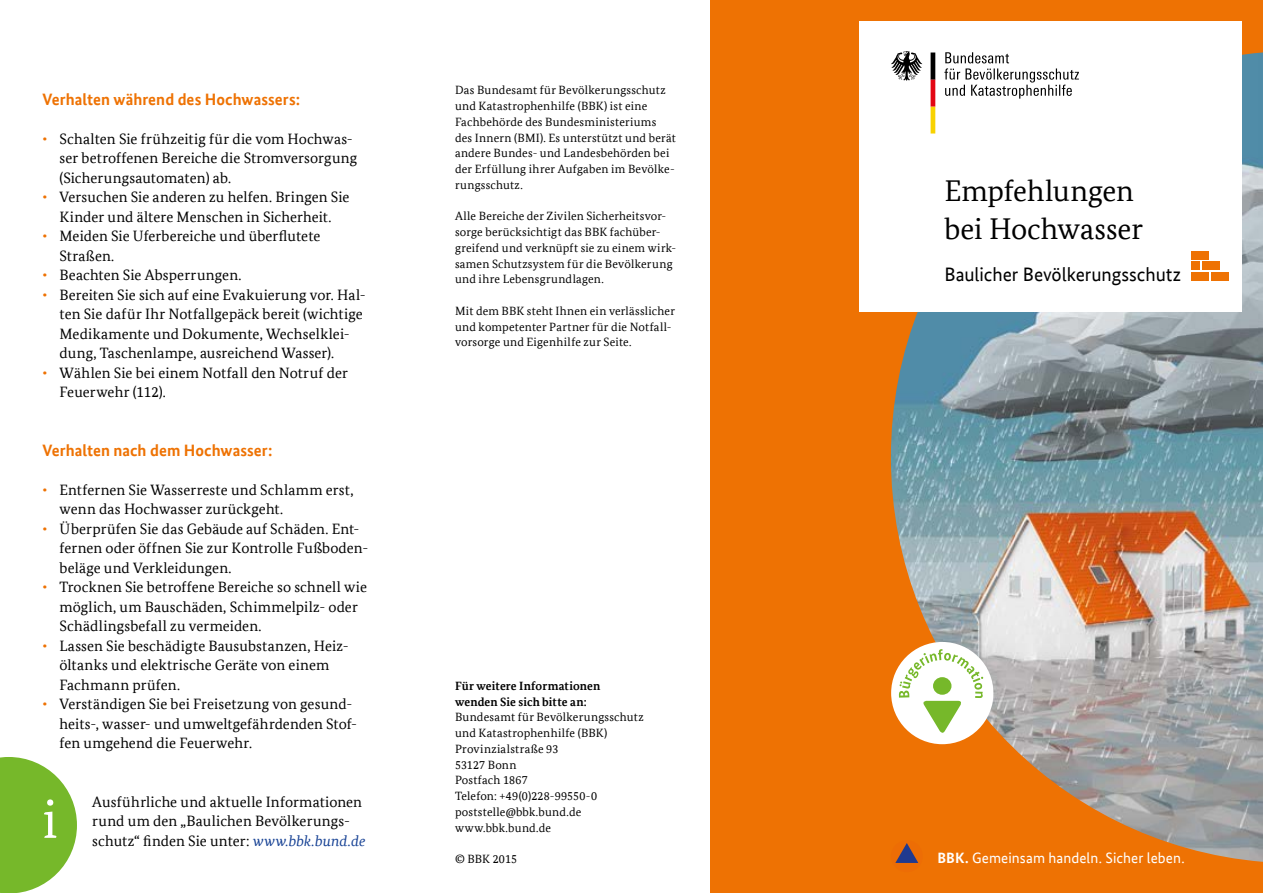
<style>
.page{position:relative;width:1263px;height:893px;background:#fff}
.page>*{position:absolute;margin:0;border:0;box-sizing:border-box;transform-origin:0 0}
.t1{font:54px "Bundes Serif Office";color:#fff}
.t2{font:30px/37.5px "Bundes Serif Office";letter-spacing:-.005em;color:#000}
.t3{font:19.5px "Bundes Sans Office";letter-spacing:-.005em;color:#000}
.t4{font:700 16.5px "Bundes Sans Office";letter-spacing:.005em;color:#ee7203}
.t5{font:15px/19.5px "Bundes Serif Office";letter-spacing:.005em;color:#000}
.t6{font:15px "Bundes Sans Office";letter-spacing:.005em;color:#fff}
.t7{font:12px/15.8px "Bundes Serif Office";letter-spacing:.015em;color:#000}
.t8{font:700 12px/15.8px "Bundes Serif Office";letter-spacing:.01em;color:#000}
.s1{color:#ee7203}
.s2{font-style:italic;color:#164194}
.s3{font-weight:700}
</style>
<div class="page">
<div style="left:710px;top:0;width:553px;height:893px;background:#ee7203"></div>
<img style="left:891px;top:52px;width:372px;height:810px">
<div style="left:859px;top:21px;width:383px;height:290px;background:#fff"></div>
<svg style="left:891px;top:51px;width:31px;height:30px"></svg>
<svg style="left:930px;top:53px;width:5px;height:81px"></svg>
<svg style="left:944px;top:52px;width:135px;height:47px"></svg>
<div style="left:891px;top:642px;width:102px;height:102px;background:#fff;border-radius:50%"></div>
<svg style="left:899px;top:649px;width:84px;height:86px"></svg>
<div style="left:891px;top:840px;width:32px;height:32px;background:#ed6d05;border-radius:50%"></div>
<svg style="left:895px;top:843px;width:23px;height:20px"></svg>
<svg style="left:0;top:757px;width:77px;height:136px"></svg>
<div style="left:1211px;top:272px;width:17px;height:9px;background:#ee7203"></div>
<div style="left:1191px;top:272px;width:18px;height:9px;background:#ee7203"></div>
<div style="left:1202px;top:262px;width:17px;height:8px;background:#ee7203"></div>
<div style="left:1191px;top:262px;width:9px;height:8px;background:#ee7203"></div>
<div style="left:1191px;top:251px;width:18px;height:9px;background:#ee7203"></div>
<p class="t4" style="left:43px;top:89px;width:259px">Verhalten während des Hochwassers:</p>
<p class="t5" style="left:60px;top:129px;width:299px;text-indent:-17px"><span class="s1">•</span> Schalten Sie frühzeitig für die vom Hochwas&shy;ser betroffenen Bereiche die Stromversorgung (Sicherungsautomaten) ab.</p>
<p class="t5" style="left:43px;top:187px;width:308px;text-align:center"><span class="s1">•</span> Versuchen Sie anderen zu helfen. Bringen Sie<br>Kinder und ältere Menschen in Sicherheit.</p>
<p class="t5" style="left:60px;top:226px;width:263px;text-indent:-17px"><span class="s1">•</span> Meiden Sie Uferbereiche und überflutete<br>Straßen.</p>
<p class="t5" style="left:43px;top:265px;width:201px"><span class="s1">•</span> Beachten Sie Absperrungen.</p>
<p class="t5" style="left:60px;top:285px;width:308px;text-indent:-17px"><span class="s1">•</span> Bereiten Sie sich auf eine Evakuierung vor. Hal&shy;ten Sie dafür Ihr Notfallgepäck bereit (wichtige Medikamente und Dokumente, Wechselklei&shy;dung, Taschenlampe, ausreichend Wasser).</p>
<p class="t5" style="left:60px;top:363px;width:290px;text-indent:-17px"><span class="s1">•</span> Wählen Sie bei einem Notfall den Notruf der<br>Feuerwehr (112).</p>
<p class="t4" style="left:43px;top:440px;width:231px">Verhalten nach dem Hochwasser:</p>
<p class="t5" style="left:60px;top:480px;width:296px;text-indent:-17px"><span class="s1">•</span> Entfernen Sie Wasserreste und Schlamm erst, wenn das Hochwasser zurückgeht.</p>
<p class="t5" style="left:60px;top:519px;width:310px;text-indent:-17px"><span class="s1">•</span> Überprüfen Sie das Gebäude auf Schäden. Ent&shy;fernen oder öffnen Sie zur Kontrolle Fußboden&shy;beläge und Verkleidungen.</p>
<p class="t5" style="left:60px;top:577px;width:309px;text-indent:-17px"><span class="s1">•</span> Trocknen Sie betroffene Bereiche so schnell wie möglich, um Bauschäden, Schimmelpilz- oder<br>Schädlingsbefall zu vermeiden.</p>
<p class="t5" style="left:60px;top:636px;width:291px;text-indent:-17px"><span class="s1">•</span> Lassen Sie beschädigte Bausubstanzen, Heiz&shy;öltanks und elektrische Geräte von einem<br>Fachmann prüfen.</p>
<p class="t5" style="left:60px;top:694px;width:299px;text-indent:-17px"><span class="s1">•</span> Verständigen Sie bei Freisetzung von gesund&shy;heits-, wasser- und umweltgefährdenden Stof&shy;fen umgehend die Feuerwehr.</p>
<h1 class="t1" style="left:43px;top:788px;width:17px">i</h1>
<p class="t5" style="left:92px;top:792px;width:275px">Ausführliche und aktuelle Informationen rund um den „Baulichen Bevölkerungs&shy;schutz“ finden Sie unter: <span class="s2">www.bbk.bund.de</span></p>
<p class="t7" style="left:455px;top:82px;width:222px">Das Bundesamt für Bevölkerungsschutz und Katastrophenhilfe (BBK) ist eine Fachbehörde des Bundesministeriums des Innern (BMI). Es unterstützt und berät andere Bundes- und Landesbehörden bei der Erfüllung ihrer Aufgaben im Bevölke&shy;rungsschutz.</p>
<p class="t7" style="left:455px;top:208px;width:223px">Alle Bereiche der Zivilen Sicherheitsvor&shy;sorge berücksichtigt das BBK fachüber&shy;greifend und verknüpft sie zu einem wirk&shy;samen Schutzsystem für die Bevölkerung und ihre Lebensgrundlagen.</p>
<p class="t7" style="left:455px;top:303px;width:221px">Mit dem BBK steht Ihnen ein verlässlicher und kompetenter Partner für die Notfall&shy;vorsorge und Eigenhilfe zur Seite.</p>
<p class="t8" style="left:455px;top:678px;width:147px">Für weitere Informationen wenden Sie sich bitte an:</p>
<p class="t7" style="left:455px;top:709px;width:190px">Bundesamt für Bevölkerungsschutz und Katastrophenhilfe (BBK)<br>Provinzialstraße 93<br>53127 Bonn<br>Postfach 1867<br>Telefon: +49(0)228-99550-0 poststelle@bbk.bund.de www.bbk.bund.de</p>
<p class="t7" style="left:455px;top:851px;width:64px">© BBK 2015</p>
<h2 class="t2" style="left:944px;top:172px;width:200px">Empfehlungen bei Hochwasser</h2>
<h3 class="t3" style="left:944px;top:263px;width:238px">Baulicher Bevölkerungsschutz</h3>
<p class="t6" style="left:937px;top:850px;width:249px"><span class="s3">BBK.</span> Gemeinsam handeln. Sicher leben.</p>
</div>
